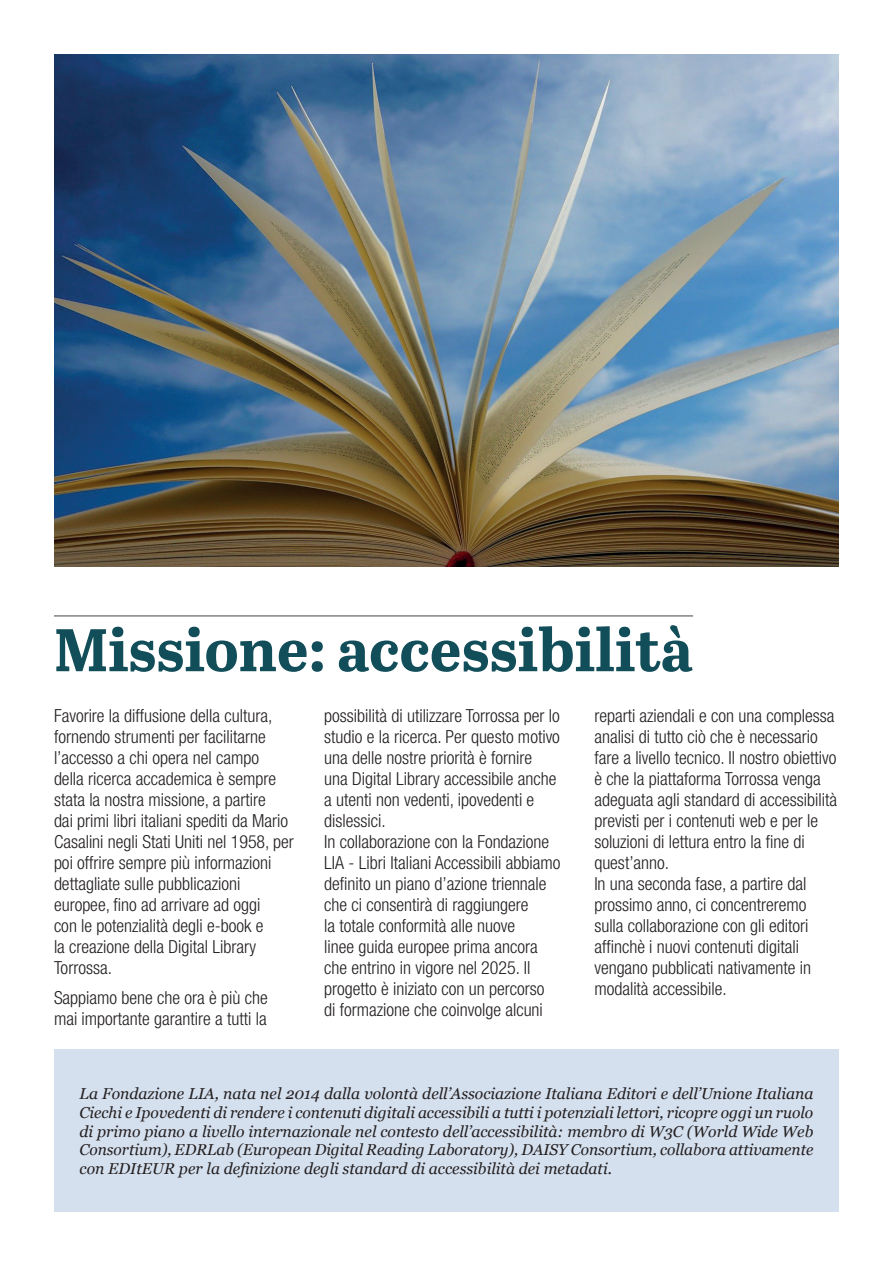
<style>
.page{position:relative;width:893px;height:1263px;background:#fff}
.page>*{position:absolute;margin:0;border:0;box-sizing:border-box;transform-origin:0 0}
.t1{font:700 60px "Abril Text";color:#124e59}
.t2{font:300 condensed 18px/21px "Helvetica Neue LT Std";color:#231f20}
.t3{font:italic 15.75px/18.9px "Georgia";color:#231f20;text-align:justify}
</style>
<div class="page">
<img style="left:54px;top:54px;width:785px;height:513px">
<hr style="left:54px;top:615px;width:639px;height:2px;background:#808285">
<div style="left:54px;top:1049px;width:785px;height:163px;background:#d5e0ee"></div>
<h1 class="t1" style="left:54px;top:605px;width:641px">Missione: accessibilità</h1>
<p class="t2" style="left:54px;top:705px;width:241px">Favorire la diffusione della cultura, fornendo strumenti per facilitarne l’accesso a chi opera nel campo<br>della ricerca accademica è sempre stata la nostra missione, a partire<br>dai primi libri italiani spediti da Mario Casalini negli Stati Uniti nel 1958, per poi offrire sempre più informazioni dettagliate sulle pubblicazioni europee, fino ad arrivare ad oggi<br>con le potenzialità degli e-book e<br>la creazione della Digital Library Torrossa.</p>
<p class="t2" style="left:54px;top:986px;width:215px">Sappiamo bene che ora è più che mai importante garantire a tutti la</p>
<p class="t2" style="left:324px;top:705px;width:238px">possibilità di utilizzare Torrossa per lo studio e la ricerca. Per questo motivo una delle nostre priorità è fornire<br>una Digital Library accessibile anche a utenti non vedenti, ipovedenti e dislessici.<br>In collaborazione con la Fondazione LIA - Libri Italiani Accessibili abbiamo definito un piano d’azione triennale che ci consentirà di raggiungere<br>la totale conformità alle nuove<br>linee guida europee prima ancora che entrino in vigore nel 2025. Il progetto è iniziato con un percorso<br>di formazione che coinvolge alcuni</p>
<p class="t2" style="left:594px;top:705px;width:244px">reparti aziendali e con una complessa analisi di tutto ciò che è necessario fare a livello tecnico. Il nostro obiettivo è che la piattaforma Torrossa venga adeguata agli standard di accessibilità previsti per i contenuti web e per le soluzioni di lettura entro la fine di quest’anno.<br>In una seconda fase, a partire dal prossimo anno, ci concentreremo sulla collaborazione con gli editori affinchè i nuovi contenuti digitali vengano pubblicati nativamente in modalità accessibile.</p>
<p class="t3" style="left:80px;top:1084px;width:735px">La Fondazione LIA, nata nel 2014 dalla volontà dell’Associazione Italiana Editori e dell’Unione Italiana Ciechi e Ipovedenti di rendere i contenuti digitali accessibili a tutti i potenziali lettori, ricopre oggi un ruolo di primo piano a livello internazionale nel contesto dell’accessibilità: membro di W3C (World Wide Web Consortium), EDRLab (European Digital Reading Laboratory), DAISY Consortium, collabora attivamente con EDItEUR per la definizione degli standard di accessibilità dei metadati.</p>
</div>
